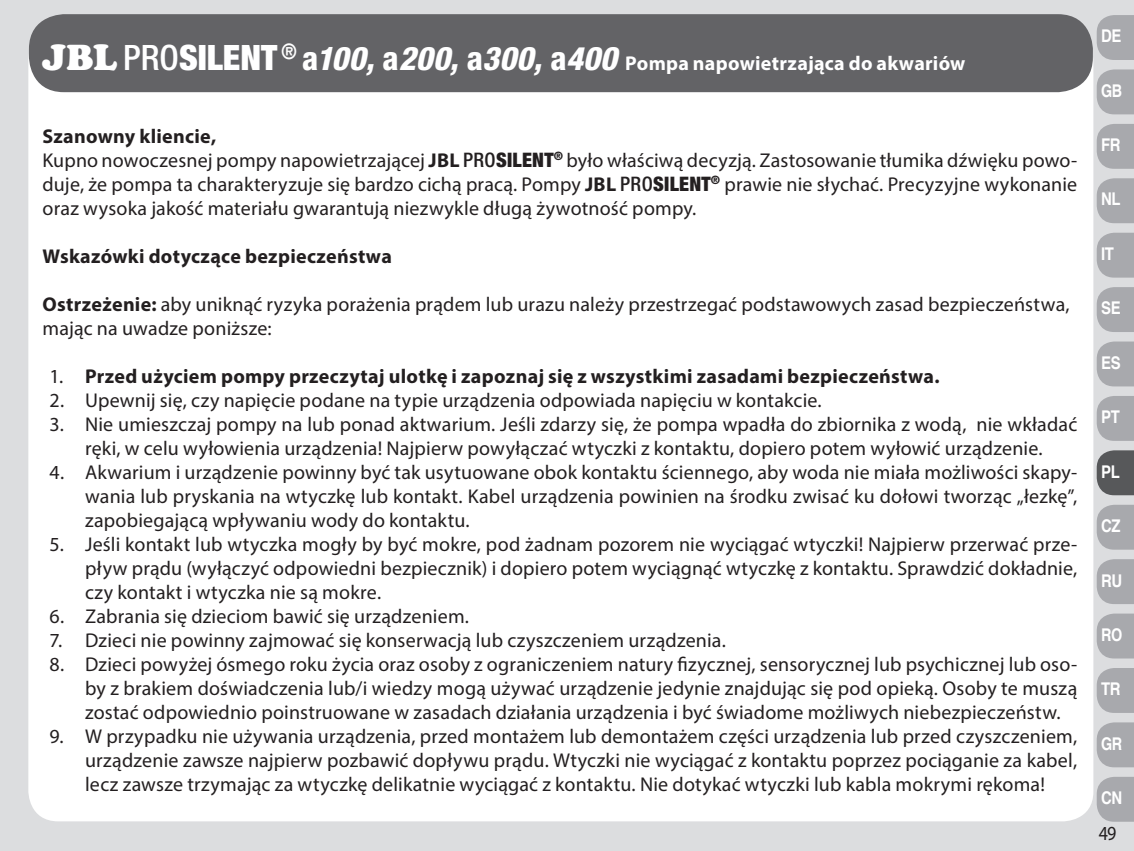
<style>
.page{position:relative;width:1134px;height:851px;background:#fff}
.page>*{position:absolute;margin:0;border:0;box-sizing:border-box;transform-origin:0 0}
.t1{font:20px/24px "Myriad Pro";letter-spacing:.01em;color:#231f20;text-align:justify}
.t2{font:700 20px "Myriad Pro";letter-spacing:.015em;color:#231f20}
.t3{font:700 20px "Myriad Pro";letter-spacing:.015em;color:#fff}
.t4{font:20px "Myriad Pro";letter-spacing:.01em;color:#231f20;scale:.9 1}
.t5{font:700 17.5px "Helvetica";letter-spacing:-.025em;color:#fff;scale:.85 1}
.t6{font:700 17.5px "Helvetica";letter-spacing:-.025em;color:#fff;scale:.82 1}
.s1{font-family:"Cooper";font-weight:900;font-size:37.5px}
.s2{font-family:"Helvetica Neue LT Pro";font-weight:500;font-stretch:condensed;font-size:35px}
.s3{font-family:"Helvetica Neue LT Pro";font-weight:900;font-stretch:condensed;font-size:35px}
.s4{font-family:"Helvetica Neue LT Pro";font-weight:800;font-stretch:condensed;font-size:32.5px}
.s5{font-family:"Helvetica Neue LT Pro";font-weight:800;font-style:italic;font-stretch:condensed;font-size:32.5px}
.s6{font-weight:700}
.s7{font-family:"Helvetica Neue LT Pro";font-weight:500;font-stretch:condensed}
.s8{font-family:"Helvetica Neue LT Pro";font-weight:900;font-stretch:condensed}
.s9{font-weight:400}
</style>
<div class="page">
<div style="left:0;top:0;width:1134px;height:850px;background:#dcdddf"></div>
<div style="left:28px;top:30px;width:1065px;height:791px;background:#fff;border-radius:30px"></div>
<div style="left:29px;top:14px;width:1064px;height:78px;background:#636366;border-radius:35px"></div>
<svg style="left:1097px;top:15px;width:37px;height:45px"></svg>
<svg style="left:1097px;top:69px;width:37px;height:45px"></svg>
<svg style="left:1097px;top:124px;width:37px;height:45px"></svg>
<svg style="left:1097px;top:178px;width:37px;height:45px"></svg>
<svg style="left:1097px;top:233px;width:37px;height:44px"></svg>
<svg style="left:1097px;top:287px;width:37px;height:45px"></svg>
<svg style="left:1097px;top:341px;width:37px;height:45px"></svg>
<svg style="left:1097px;top:396px;width:37px;height:45px"></svg>
<svg style="left:1097px;top:450px;width:37px;height:45px"></svg>
<svg style="left:1097px;top:504px;width:37px;height:45px"></svg>
<svg style="left:1097px;top:559px;width:37px;height:45px"></svg>
<svg style="left:1097px;top:613px;width:37px;height:45px"></svg>
<svg style="left:1097px;top:668px;width:37px;height:44px"></svg>
<svg style="left:1097px;top:722px;width:37px;height:45px"></svg>
<svg style="left:1097px;top:777px;width:37px;height:44px"></svg>
<p class="t3" style="left:43px;top:51px;width:924px"><span class="s1">JBL</span> <span class="s2">PRO</span><span class="s3">SILENT</span> <sup>®</sup> <span class="s4">a</span><span class="s5">100,</span> <span class="s4">a</span><span class="s5">200,</span> <span class="s4">a</span><span class="s5">300,</span> <span class="s4">a</span><span class="s5">400</span> Pompa napowietrzająca do akwariów</p>
<p class="t1" style="left:43px;top:123px;width:1036px;text-align:left"><span class="s6">Szanowny kliencie,<br></span>Kupno nowoczesnej pompy napowietrzającej <span class="s6">JBL</span> <span class="s7">PRO</span><span class="s8">SILENT</span><sup>®</sup> było właściwą decyzją. Zastosowanie tłumika dźwięku powo&shy;duje, że pompa ta charakteryzuje się bardzo cichą pracą. Pompy <span class="s6">JBL</span> <span class="s7">PRO</span><span class="s8">SILENT</span><sup>®</sup> prawie nie słychać. Precyzyjne wykonanie oraz wysoka jakość materiału gwarantują niezwykle długą żywotność pompy.</p>
<p class="t2" style="left:43px;top:243px;width:351px">Wskazówki dotyczące bezpieczeństwa</p>
<p class="t1" style="left:43px;top:291px;width:1029px"><span class="s6">Ostrzeżenie:</span> aby uniknąć ryzyka porażenia prądem lub urazu należy przestrzegać podstawowych zasad bezpieczeństwa, mając na uwadze poniższe:</p>
<p class="t2" style="left:50px;top:363px;width:891px"><span class="s9">1.</span> Przed użyciem pompy przeczytaj ulotkę i zapoznaj się z wszystkimi zasadami bezpieczeństwa.</p>
<p class="t1" style="left:50px;top:387px;width:774px">2. Upewnij się, czy napięcie podane na typie urządzenia odpowiada napięciu w kontakcie.</p>
<p class="t1" style="left:50px;top:411px;width:1029px;text-align:center">3. Nie umieszczaj pompy na lub ponad aktwarium. Jeśli zdarzy się, że pompa wpadła do zbiornika z wodą, nie wkładać ręki, w celu wyłowienia urządzenia! Najpierw powyłączać wtyczki z kontaktu, dopiero potem wyłowić urządzenie.</p>
<p class="t1" style="left:85px;top:459px;width:994px;text-indent:-35px">4. Akwarium i urządzenie powinny być tak usytuowane obok kontaktu ściennego, aby woda nie miała możliwości skapy&shy;wania lub pryskania na wtyczkę lub kontakt. Kabel urządzenia powinien na środku zwisać ku dołowi tworząc „łezkę”, zapobiegającą wpływaniu wody do kontaktu.</p>
<p class="t1" style="left:85px;top:531px;width:994px;text-indent:-35px">5. Jeśli kontakt lub wtyczka mogły by być mokre, pod żadnam pozorem nie wyciągać wtyczki! Najpierw przerwać prze&shy;pływ prądu (wyłączyć odpowiedni bezpiecznik) i dopiero potem wyciągnąć wtyczkę z kontaktu. Sprawdzić dokładnie, czy kontakt i wtyczka nie są mokre.</p>
<p class="t1" style="left:50px;top:603px;width:421px">6. Zabrania się dzieciom bawić się urządzeniem.</p>
<p class="t1" style="left:50px;top:627px;width:678px">7. Dzieci nie powinny zajmować się konserwacją lub czyszczeniem urządzenia.</p>
<p class="t1" style="left:85px;top:651px;width:994px;text-indent:-35px">8. Dzieci powyżej ósmego roku życia oraz osoby z ograniczeniem natury fizycznej, sensorycznej lub psychicznej lub oso&shy;by z brakiem doświadczenia lub/i wiedzy mogą używać urządzenie jedynie znajdując się pod opieką. Osoby te muszą zostać odpowiednio poinstruowane w zasadach działania urządzenia i być świadome możliwych niebezpieczeństw.</p>
<p class="t1" style="left:85px;top:723px;width:994px;text-indent:-35px">9. W przypadku nie używania urządzenia, przed montażem lub demontażem części urządzenia lub przed czyszczeniem, urządzenie zawsze najpierw pozbawić dopływu prądu. Wtyczki nie wyciągać z kontaktu poprzez pociąganie za kabel, lecz zawsze trzymając za wtyczkę delikatnie wyciągać z kontaktu. Nie dotykać wtyczki lub kabla mokrymi rękoma!</p>
<p class="t5" style="left:1101px;top:22px;width:25px">DE</p>
<p class="t6" style="left:1101px;top:76px;width:27px">GB</p>
<p class="t5" style="left:1101px;top:131px;width:24px">FR</p>
<p class="t5" style="left:1101px;top:185px;width:24px">NL</p>
<p class="t5" style="left:1101px;top:239px;width:17px">IT</p>
<p class="t5" style="left:1101px;top:294px;width:24px">SE</p>
<p class="t5" style="left:1101px;top:348px;width:24px">ES</p>
<p class="t5" style="left:1101px;top:403px;width:23px">PT</p>
<p class="t5" style="left:1101px;top:457px;width:23px">PL</p>
<p class="t5" style="left:1101px;top:511px;width:24px">CZ</p>
<p class="t5" style="left:1101px;top:566px;width:26px">RU</p>
<p class="t6" style="left:1101px;top:620px;width:27px">RO</p>
<p class="t5" style="left:1101px;top:675px;width:24px">TR</p>
<p class="t6" style="left:1101px;top:729px;width:27px">GR</p>
<p class="t5" style="left:1101px;top:783px;width:26px">CN</p>
<p class="t4" style="left:1099px;top:821px;width:21px">49</p>
</div>
